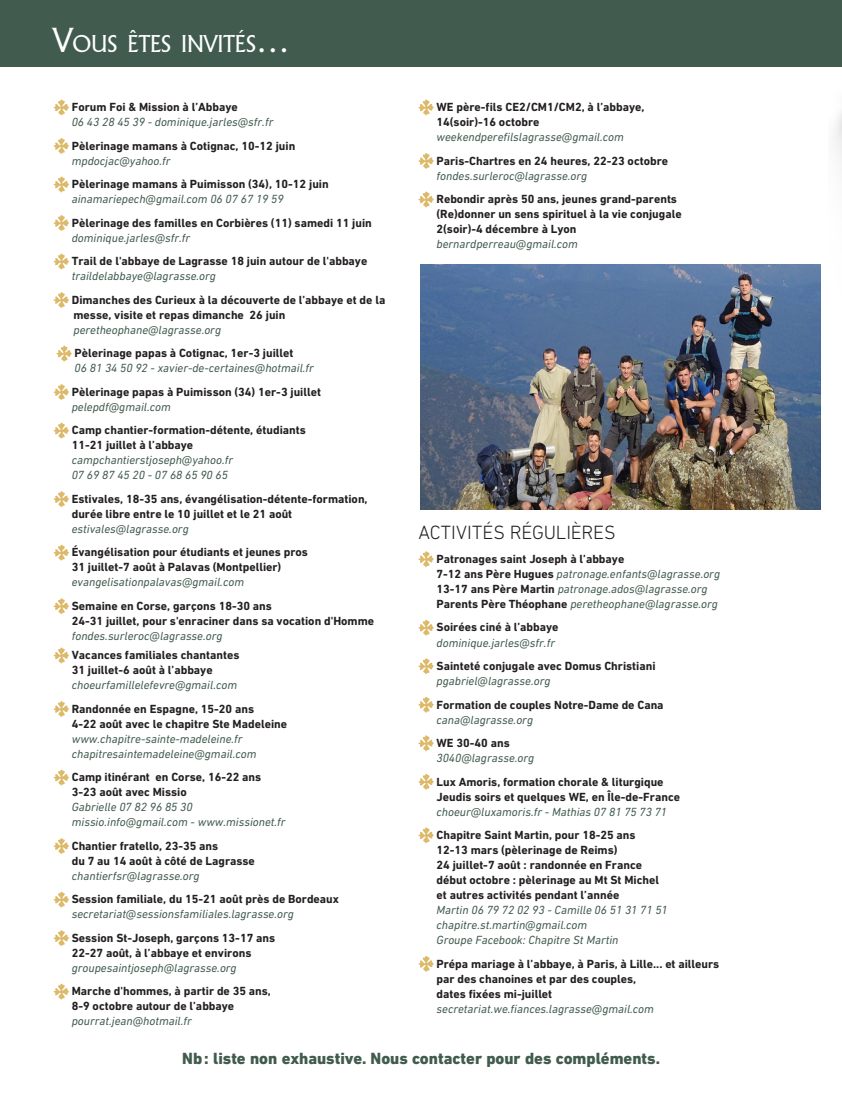
<style>
.page{position:relative;width:842px;height:1106px;background:#fff}
.page>*{position:absolute;margin:0;border:0;box-sizing:border-box;transform-origin:0 0}
.t1{font:23.55px "Adelon";color:#fff}
.t2{font:300 19.5px "DIN Next LT Pro";letter-spacing:.005em;color:#231f20}
.t3{font:800 16.5px "DIN Next LT Pro";color:#415c4e}
.t4{font:700 12px/15px "DIN Next LT Pro";color:#231f20}
.t5{font:italic 12px/15px "DIN Next LT Pro";color:#415c4e}
.s1{font-size:33.6px}
.s2{font-weight:700;font-style:normal;color:#231f20}
.s3{font-weight:400;font-style:italic;color:#415c4e}
</style>
<div class="page">
<svg style="left:418px;top:99px;width:16px;height:16px"></svg>
<svg style="left:418px;top:153px;width:16px;height:16px"></svg>
<svg style="left:418px;top:191px;width:16px;height:16px"></svg>
<div style="left:0;top:0;width:841px;height:67px;background:#415c4e"></div>
<svg style="left:54px;top:99px;width:15px;height:16px"></svg>
<svg style="left:54px;top:138px;width:15px;height:16px"></svg>
<svg style="left:54px;top:176px;width:15px;height:16px"></svg>
<svg style="left:54px;top:215px;width:15px;height:16px"></svg>
<svg style="left:54px;top:253px;width:15px;height:16px"></svg>
<svg style="left:54px;top:292px;width:15px;height:16px"></svg>
<svg style="left:56px;top:345px;width:16px;height:16px"></svg>
<svg style="left:54px;top:384px;width:15px;height:16px"></svg>
<svg style="left:54px;top:422px;width:15px;height:16px"></svg>
<svg style="left:54px;top:491px;width:15px;height:16px"></svg>
<svg style="left:54px;top:544px;width:15px;height:16px"></svg>
<svg style="left:54px;top:598px;width:15px;height:16px"></svg>
<svg style="left:54px;top:647px;width:15px;height:16px"></svg>
<svg style="left:54px;top:701px;width:15px;height:16px"></svg>
<svg style="left:54px;top:769px;width:15px;height:16px"></svg>
<svg style="left:54px;top:838px;width:15px;height:16px"></svg>
<svg style="left:54px;top:891px;width:15px;height:16px"></svg>
<svg style="left:54px;top:930px;width:15px;height:16px"></svg>
<svg style="left:54px;top:983px;width:15px;height:16px"></svg>
<img style="left:421px;top:264px;width:399px;height:245px">
<img style="left:834px;top:0;width:8px;height:164px">
<svg style="left:418px;top:551px;width:16px;height:16px"></svg>
<svg style="left:418px;top:619px;width:16px;height:16px"></svg>
<svg style="left:418px;top:658px;width:16px;height:16px"></svg>
<svg style="left:418px;top:696px;width:16px;height:16px"></svg>
<svg style="left:418px;top:735px;width:16px;height:16px"></svg>
<svg style="left:418px;top:774px;width:16px;height:15px"></svg>
<svg style="left:418px;top:827px;width:16px;height:16px"></svg>
<svg style="left:418px;top:956px;width:16px;height:15px"></svg>
<p class="t1" style="left:54px;top:30px;width:237px"><span class="s1">V</span>OUS ÊTES INVITÉS<span class="s1">…</span></p>
<p class="t5" style="left:72px;top:99px;width:203px"><span class="s2">Forum Foi &amp; Mission à l’Abbaye<br></span>06 43 28 45 39 - dominique.jarles@sfr.fr</p>
<p class="t4" style="left:72px;top:138px;width:225px">Pèlerinage mamans à Cotignac, 10-12 juin <span class="s3">mpdocjac@yahoo.fr</span></p>
<p class="t4" style="left:72px;top:177px;width:258px">Pèlerinage mamans à Puimisson (34), 10-12 juin <span class="s3">ainamariepech@gmail.com 06 07 67 19 59</span></p>
<p class="t4" style="left:72px;top:215px;width:302px">Pèlerinage des familles en Corbières (11) samedi 11 juin <span class="s3">dominique.jarles@sfr.fr</span></p>
<p class="t4" style="left:72px;top:254px;width:297px">Trail de l'abbaye de Lagrasse 18 juin autour de l'abbaye <span class="s3">traildelabbaye@lagrasse.org</span></p>
<p class="t4" style="left:72px;top:292px;width:315px">Dimanches des Curieux à la découverte de l’abbaye et de la messe, visite et repas dimanche 26 juin <span class="s3">peretheophane@lagrasse.org</span></p>
<p class="t5" style="left:75px;top:345px;width:241px"><span class="s2">Pèlerinage papas à Cotignac, 1er-3 juillet<br></span>06 81 34 50 92 - xavier-de-certaines@hotmail.fr</p>
<p class="t4" style="left:72px;top:384px;width:251px">Pèlerinage papas à Puimisson (34) 1er-3 juillet <span class="s3">pelepdf@gmail.com</span></p>
<p class="t4" style="left:72px;top:423px;width:236px">Camp chantier-formation-détente, étudiants<br>11-21 juillet à l’abbaye <span class="s3">campchantierstjoseph@yahoo.fr<br>07 69 87 45 20 - 07 68 65 90 65</span></p>
<p class="t4" style="left:72px;top:491px;width:297px">Estivales, 18-35 ans, évangélisation-détente-formation, durée libre entre le 10 juillet et le 21 août <span class="s3">estivales@lagrasse.org</span></p>
<p class="t4" style="left:72px;top:545px;width:238px">Évangélisation pour étudiants et jeunes pros<br>31 juillet-7 août à Palavas (Montpellier) <span class="s3">evangelisationpalavas@gmail.com</span></p>
<p class="t4" style="left:72px;top:598px;width:304px">Semaine en Corse, garçons 18-30 ans<br>24-31 juillet, pour s'enraciner dans sa vocation d'Homme <span class="s3">fondes.surleroc@lagrasse.org</span></p>
<p class="t4" style="left:72px;top:647px;width:169px">Vacances familiales chantantes<br>31 juillet-6 août à l’abbaye <span class="s3">choeurfamillelefevre@gmail.com</span></p>
<p class="t5" style="left:72px;top:701px;width:217px"><span class="s2">Randonnée en Espagne, 15-20 ans<br>4-22 août avec le chapitre Ste Madeleine </span>www.chapitre-sainte-madeleine.fr chapitresaintemadeleine@gmail.com</p>
<p class="t5" style="left:72px;top:769px;width:215px"><span class="s2">Camp itinérant en Corse, 16-22 ans<br>3-23 août avec Missio<br></span>Gabrielle 07 82 96 85 30 missio.info@gmail.com - www.missionet.fr</p>
<p class="t4" style="left:72px;top:838px;width:185px">Chantier fratello, 23-35 ans<br>du 7 au 14 août à côté de Lagrasse <span class="s3">chantierfsr@lagrasse.org</span></p>
<p class="t5" style="left:72px;top:891px;width:269px"><span class="s2">Session familiale, du 15-21 août près de Bordeaux </span>secretariat@sessionsfamiliales.lagrasse.org</p>
<p class="t4" style="left:72px;top:930px;width:205px">Session St-Joseph, garçons 13-17 ans<br>22-27 août, à l’abbaye et environs <span class="s3">groupesaintjoseph@lagrasse.org</span></p>
<p class="t4" style="left:72px;top:983px;width:201px">Marche d'hommes, à partir de 35 ans,<br>8-9 octobre autour de l’abbaye <span class="s3">pourrat.jean@hotmail.fr</span></p>
<p class="t4" style="left:437px;top:100px;width:209px">WE père-fils CE2/CM1/CM2, à l’abbaye,<br>14(soir)-16 octobre <span class="s3">weekendperefilslagrasse@gmail.com</span></p>
<p class="t4" style="left:437px;top:153px;width:233px">Paris-Chartres en 24 heures, 22-23 octobre <span class="s3">fondes.surleroc@lagrasse.org</span></p>
<p class="t4" style="left:437px;top:192px;width:247px">Rebondir après 50 ans, jeunes grand-parents (Re)donner un sens spirituel à la vie conjugale 2(soir)-4 décembre à Lyon <span class="s3">bernardperreau@gmail.com</span></p>
<p class="t2" style="left:418px;top:521px;width:199px">ACTIVITÉS RÉGULIÈRES</p>
<p class="t4" style="left:437px;top:551px;width:285px">Patronages saint Joseph à l’abbaye<br>7-12 ans Père Hugues <span class="s3">patronage.enfants@lagrasse.org </span>13-17 ans Père Martin <span class="s3">patronage.ados@lagrasse.org </span>Parents Père Théophane <span class="s3">peretheophane@lagrasse.org</span></p>
<p class="t5" style="left:437px;top:619px;width:123px"><span class="s2">Soirées ciné à l’abbaye </span>dominique.jarles@sfr.fr</p>
<p class="t4" style="left:437px;top:658px;width:221px">Sainteté conjugale avec Domus Christiani <span class="s3">pgabriel@lagrasse.org</span></p>
<p class="t4" style="left:437px;top:697px;width:229px">Formation de couples Notre-Dame de Cana <span class="s3">cana@lagrasse.org</span></p>
<p class="t5" style="left:437px;top:735px;width:99px"><span class="s2">WE 30-40 ans<br></span>3040@lagrasse.org</p>
<p class="t4" style="left:437px;top:774px;width:245px">Lux Amoris, formation chorale &amp; liturgique<br>Jeudis soirs et quelques WE, en Île-de-France <span class="s3">choeur@luxamoris.fr - Mathias 07 81 75 73 71</span></p>
<p class="t4" style="left:437px;top:827px;width:233px">Chapitre Saint Martin, pour 18-25 ans 12-13 mars (pèlerinage de Reims)<br>24 juillet-7 août : randonnée en France début octobre : pèlerinage au Mt St Michel et autres activités pendant l’année<br><span class="s3">Martin 06 79 72 02 93 - Camille 06 51 31 71 51 chapitre.st.martin@gmail.com<br>Groupe Facebook: Chapitre St Martin</span></p>
<p class="t4" style="left:437px;top:956px;width:284px">Prépa mariage à l’abbaye, à Paris, à Lille... et ailleurs par des chanoines et par des couples,<br>dates fixées mi-juillet <span class="s3">secretariat.we.fiances.lagrasse@gmail.com</span></p>
<p class="t3" style="left:182px;top:1048px;width:479px">Nb: liste non exhaustive. Nous contacter pour des compléments.</p>
</div>
